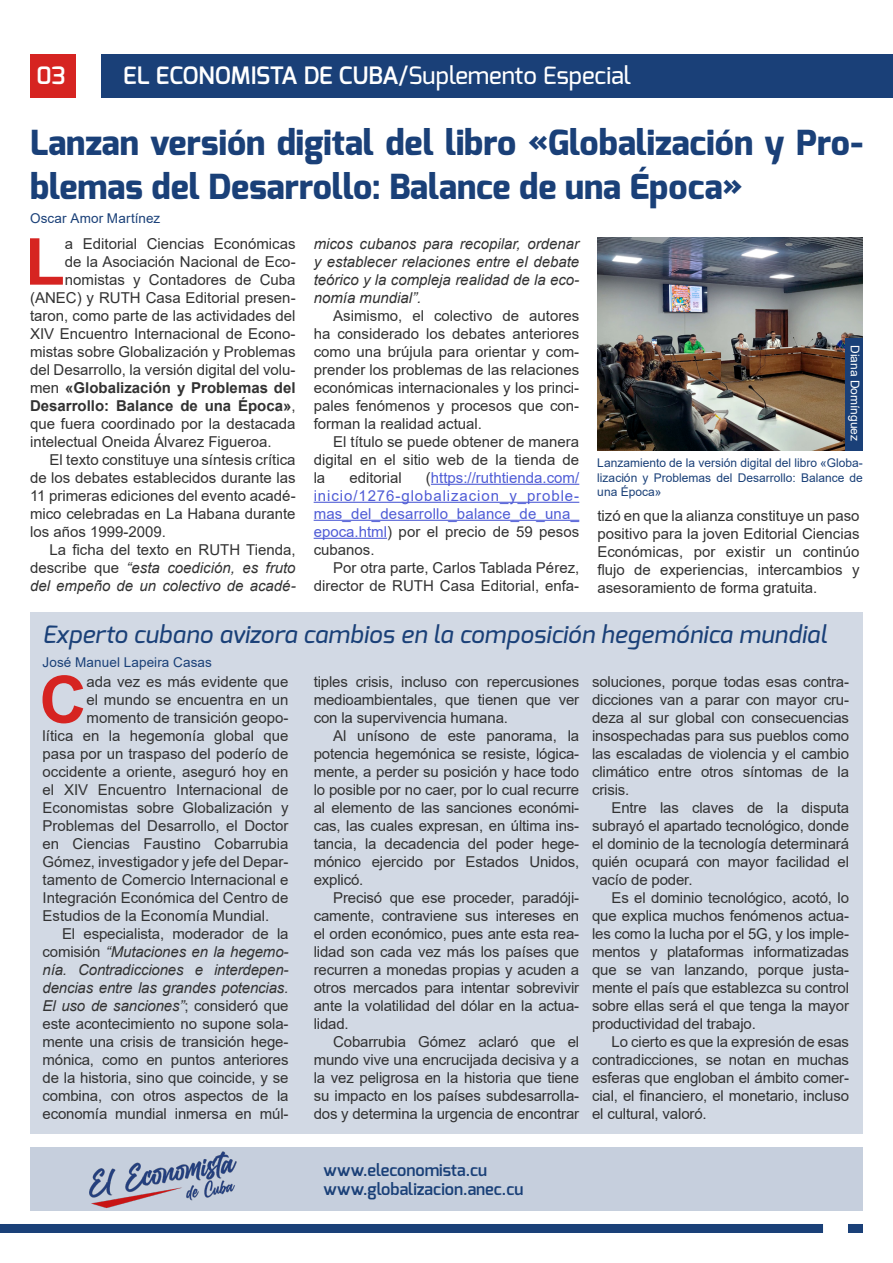
<style>
.page{position:relative;width:893px;height:1263px;background:#fff}
.page>*{position:absolute;margin:0;border:0;box-sizing:border-box;transform-origin:0 0}
.t1{font:700 65.25px "Arial";color:#d62421}
.t2{font:800 34.5px/43.5px "Exo";color:#1a4078}
.t3{font:italic 500 24px "Exo";letter-spacing:.01em;color:#1a4078}
.t4{font:500 24px "Exo";color:#fff}
.t5{font:600 24px "Exo";color:#fff}
.t6{font:600 16.5px/19px "Exo";color:#1a4078}
.t7{font:15px/18px "Arial";color:#323232;text-align:justify}
.t8{font:italic 15px/18px "Arial";letter-spacing:-.01em;color:#323232;text-align:justify}
.t9{font:15px/18px "Arial";color:#4f5cd6;text-align:justify}
.t10{font:700 15px "Arial";color:#323232}
.t11{font:13.5px "Arial";letter-spacing:.01em;color:#1a4078}
.t12{font:12px/14.4px "Arial";color:#1a4078;text-align:justify}
.t13{font:12px "Arial";color:#fff}
.s1{font-weight:600}
.s2{font-weight:400}
.s3{font-style:normal}
.s4{color:#323232}
</style>
<div class="page">
<div style="left:0;top:1224px;width:823px;height:9px;background:#1a4078"></div>
<div style="left:848px;top:1224px;width:15px;height:9px;background:#1a4078"></div>
<div style="left:101px;top:54px;width:792px;height:44px;background:#1a4078"></div>
<div style="left:30px;top:54px;width:46px;height:44px;background:#d62421"></div>
<div style="left:30px;top:1147px;width:833px;height:64px;background:#c6cfdd"></div>
<img style="left:89px;top:1151px;width:148px;height:57px">
<hr style="left:431px;top:484px;width:148px;height:1px;background:#4f5cd6">
<hr style="left:314px;top:502px;width:265px;height:1px;background:#4f5cd6">
<hr style="left:314px;top:520px;width:265px;height:1px;background:#4f5cd6">
<hr style="left:314px;top:538px;width:73px;height:1px;background:#4f5cd6">
<img style="left:597px;top:238px;width:266px;height:212px">
<div style="left:846px;top:338px;width:17px;height:112px;background:#1a4078"></div>
<div style="left:30px;top:612px;width:833px;height:522px;background:#d2d9e4"></div>
<h3 class="t5" style="left:36px;top:60px;width:31px">03</h3>
<h3 class="t4" style="left:123px;top:60px;width:510px"><span class="s1">EL ECONOMISTA DE CUBA</span>/Suplemento Especial</h3>
<h2 class="t2" style="left:30px;top:121px;width:834px">Lanzan versión digital del libro «Globalización y Pro&shy;blemas del Desarrollo: Balance de una Época»</h2>
<h1 class="t1" style="left:25px;top:216px;width:41px">L</h1>
<p class="t7" style="left:65px;top:234px;width:232px">a Editorial Ciencias Económicas</p>
<p class="t11" style="left:30px;top:209px;width:132px">Oscar Amor Martínez</p>
<p class="t8" style="left:314px;top:235px;width:267px">micos cubanos para recopilar, ordenar y establecer relaciones entre el debate teórico y la compleja realidad de la eco&shy;nomía mundial”.</p>
<p class="t7" style="left:314px;top:306px;width:267px;text-indent:20px">Asimismo, el colectivo de autores ha considerado los debates anteriores como una brújula para orientar y com&shy;prender los problemas de las relaciones económicas internacionales y los princi&shy;pales fenómenos y procesos que con&shy;forman la realidad actual.</p>
<p class="t7" style="left:314px;top:432px;width:267px;text-indent:20px">El título se puede obtener de manera digital en el sitio web de la tienda de la</p>
<p class="t7" style="left:65px;top:252px;width:232px">de la Asociación Nacional de Eco-</p>
<p class="t7" style="left:65px;top:270px;width:232px">nomistas y Contadores de Cuba</p>
<p class="t7" style="left:30px;top:288px;width:267px">(ANEC) y RUTH Casa Editorial presen-</p>
<p class="t7" style="left:30px;top:306px;width:267px">taron, como parte de las actividades del</p>
<p class="t7" style="left:30px;top:324px;width:267px">XIV Encuentro Internacional de Econo-</p>
<p class="t7" style="left:30px;top:342px;width:267px">mistas sobre Globalización y Problemas</p>
<p class="t7" style="left:30px;top:360px;width:267px">del Desarrollo, la versión digital del volu-</p>
<p class="t10" style="left:30px;top:377px;width:267px"><span class="s2">men</span> «Globalización y Problemas del</p>
<p class="t10" style="left:30px;top:395px;width:267px">Desarrollo: Balance de una Época»<span class="s2">,</span></p>
<p class="t7" style="left:30px;top:414px;width:267px">que fuera coordinado por la destacada</p>
<p class="t7" style="left:30px;top:432px;width:243px">intelectual Oneida Álvarez Figueroa.</p>
<p class="t7" style="left:50px;top:450px;width:248px">El texto constituye una síntesis crítica</p>
<p class="t7" style="left:30px;top:468px;width:267px">de los debates establecidos durante las</p>
<p class="t7" style="left:30px;top:486px;width:267px">11 primeras ediciones del evento acadé-</p>
<p class="t7" style="left:30px;top:504px;width:267px">mico celebradas en La Habana durante</p>
<p class="t7" style="left:30px;top:522px;width:137px">los años 1999-2009.</p>
<p class="t7" style="left:50px;top:540px;width:248px">La ficha del texto en RUTH Tienda,</p>
<p class="t8" style="left:30px;top:559px;width:267px"><span class="s3">describe que</span> “esta coedición, es fruto</p>
<p class="t8" style="left:30px;top:577px;width:267px">del empeño de un colectivo de acadé-</p>
<p class="t13" style="left:863px;top:345px;width:98px;rotate:90deg">Diana Domínguez</p>
<p class="t12" style="left:597px;top:456px;width:267px">Lanzamiento de la versión digital del libro «Globa&shy;lización y Problemas del Desarrollo: Balance de una Época»</p>
<p class="t9" style="left:314px;top:468px;width:267px;text-indent:112px"><span class="s4">(</span>https://ruthtienda.com/ inicio/1276-globalizacion_y_proble&shy;mas_del_desarrollo_balance_de_una_ epoca.html<span class="s4">) por el precio de 59 pesos cubanos.</span></p>
<p class="t7" style="left:314px;top:558px;width:267px;text-align:right">Por otra parte, Carlos Tablada Pérez, director de RUTH Casa Editorial, enfa-</p>
<p class="t7" style="left:349px;top:468px;width:54px">editorial</p>
<p class="t7" style="left:597px;top:507px;width:264px">tizó en que la alianza constituye un paso positivo para la joven Editorial Ciencias Económicas, por existir un continúo flujo de experiencias, intercambios y asesoramiento de forma gratuita.</p>
<h3 class="t3" style="left:43px;top:619px;width:786px">Experto cubano avizora cambios en la composición hegemónica mundial</h3>
<h1 class="t1" style="left:39px;top:654px;width:49px">C</h1>
<p class="t7" style="left:87px;top:672px;width:203px">ada vez es más evidente que</p>
<p class="t11" style="left:43px;top:653px;width:171px">José Manuel Lapeira Casas</p>
<p class="t7" style="left:314px;top:672px;width:267px">tiples crisis, incluso con repercusiones medioambientales, que tienen que ver con la supervivencia humana.</p>
<p class="t7" style="left:314px;top:726px;width:267px;text-indent:20px">Al unísono de este panorama, la potencia hegemónica se resiste, lógica&shy;mente, a perder su posición y hace todo lo posible por no caer, por lo cual recurre al elemento de las sanciones económi&shy;cas, las cuales expresan, en última ins&shy;tancia, la decadencia del poder hege&shy;mónico ejercido por Estados Unidos, explicó.</p>
<p class="t7" style="left:314px;top:888px;width:267px;text-indent:20px">Precisó que ese proceder, paradóji&shy;camente, contraviene sus intereses en el orden económico, pues ante esta rea&shy;lidad son cada vez más los países que recurren a monedas propias y acuden a otros mercados para intentar sobrevivir ante la volatilidad del dólar en la actua&shy;lidad.</p>
<p class="t7" style="left:314px;top:1032px;width:267px;text-indent:20px">Cobarrubia Gómez aclaró que el mundo vive una encrucijada decisiva y a la vez peligrosa en la historia que tiene su impacto en los países subdesarrolla&shy;dos y determina la urgencia de encontrar</p>
<p class="t7" style="left:592px;top:672px;width:259px">soluciones, porque todas esas contra&shy;dicciones van a parar con mayor cru&shy;deza al sur global con consecuencias insospechadas para sus pueblos como las escaladas de violencia y el cambio climático entre otros síntomas de la crisis.</p>
<p class="t7" style="left:592px;top:798px;width:259px;text-indent:20px">Entre las claves de la disputa subrayó el apartado tecnológico, donde el dominio de la tecnología determinará quién ocupará con mayor facilidad el vacío de poder.</p>
<p class="t7" style="left:592px;top:888px;width:259px;text-indent:20px">Es el dominio tecnológico, acotó, lo que explica muchos fenómenos actua&shy;les como la lucha por el 5G, y los imple&shy;mentos y plataformas informatizadas que se van lanzando, porque justa&shy;mente el país que establezca su control sobre ellas será el que tenga la mayor productividad del trabajo.</p>
<p class="t7" style="left:592px;top:1032px;width:259px;text-indent:20px">Lo cierto es que la expresión de esas contradicciones, se notan en muchas esferas que engloban el ámbito comer&shy;cial, el financiero, el monetario, incluso el cultural, valoró.</p>
<p class="t7" style="left:87px;top:690px;width:203px">el mundo se encuentra en un</p>
<p class="t7" style="left:87px;top:708px;width:203px">momento de transición geopo-</p>
<p class="t7" style="left:43px;top:726px;width:247px">lítica en la hegemonía global que</p>
<p class="t7" style="left:43px;top:744px;width:248px">pasa por un traspaso del poderío de</p>
<p class="t7" style="left:43px;top:762px;width:247px">occidente a oriente, aseguró hoy en</p>
<p class="t7" style="left:43px;top:780px;width:247px">el XIV Encuentro Internacional de</p>
<p class="t7" style="left:43px;top:798px;width:247px">Economistas sobre Globalización y</p>
<p class="t7" style="left:43px;top:816px;width:247px">Problemas del Desarrollo, el Doctor</p>
<p class="t7" style="left:43px;top:834px;width:247px">en Ciencias Faustino Cobarrubia</p>
<p class="t7" style="left:43px;top:852px;width:247px">Gómez, investigador y jefe del Depar-</p>
<p class="t7" style="left:43px;top:870px;width:247px">tamento de Comercio Internacional e</p>
<p class="t7" style="left:43px;top:888px;width:247px">Integración Económica del Centro de</p>
<p class="t7" style="left:43px;top:906px;width:228px">Estudios de la Economía Mundial.</p>
<p class="t7" style="left:62px;top:924px;width:228px">El especialista, moderador de la</p>
<p class="t8" style="left:43px;top:943px;width:247px"><span class="s3">comisión</span> “Mutaciones en la hegemo-</p>
<p class="t8" style="left:43px;top:961px;width:247px">nía. Contradicciones e interdepen-</p>
<p class="t8" style="left:43px;top:979px;width:247px">dencias entre las grandes potencias.</p>
<p class="t8" style="left:43px;top:997px;width:247px">El uso de sanciones”<span class="s3">; consideró que</span></p>
<p class="t7" style="left:43px;top:1014px;width:247px">este acontecimiento no supone sola-</p>
<p class="t7" style="left:43px;top:1032px;width:247px">mente una crisis de transición hege-</p>
<p class="t7" style="left:43px;top:1050px;width:247px">mónica, como en puntos anteriores</p>
<p class="t7" style="left:43px;top:1068px;width:247px">de la historia, sino que coincide, y se</p>
<p class="t7" style="left:43px;top:1086px;width:247px">combina, con otros aspectos de la</p>
<p class="t7" style="left:43px;top:1104px;width:247px">economía mundial inmersa en múl-</p>
<p class="t6" style="left:323px;top:1160px;width:202px">www.eleconomista.cu www.globalizacion.anec.cu</p>
</div>
